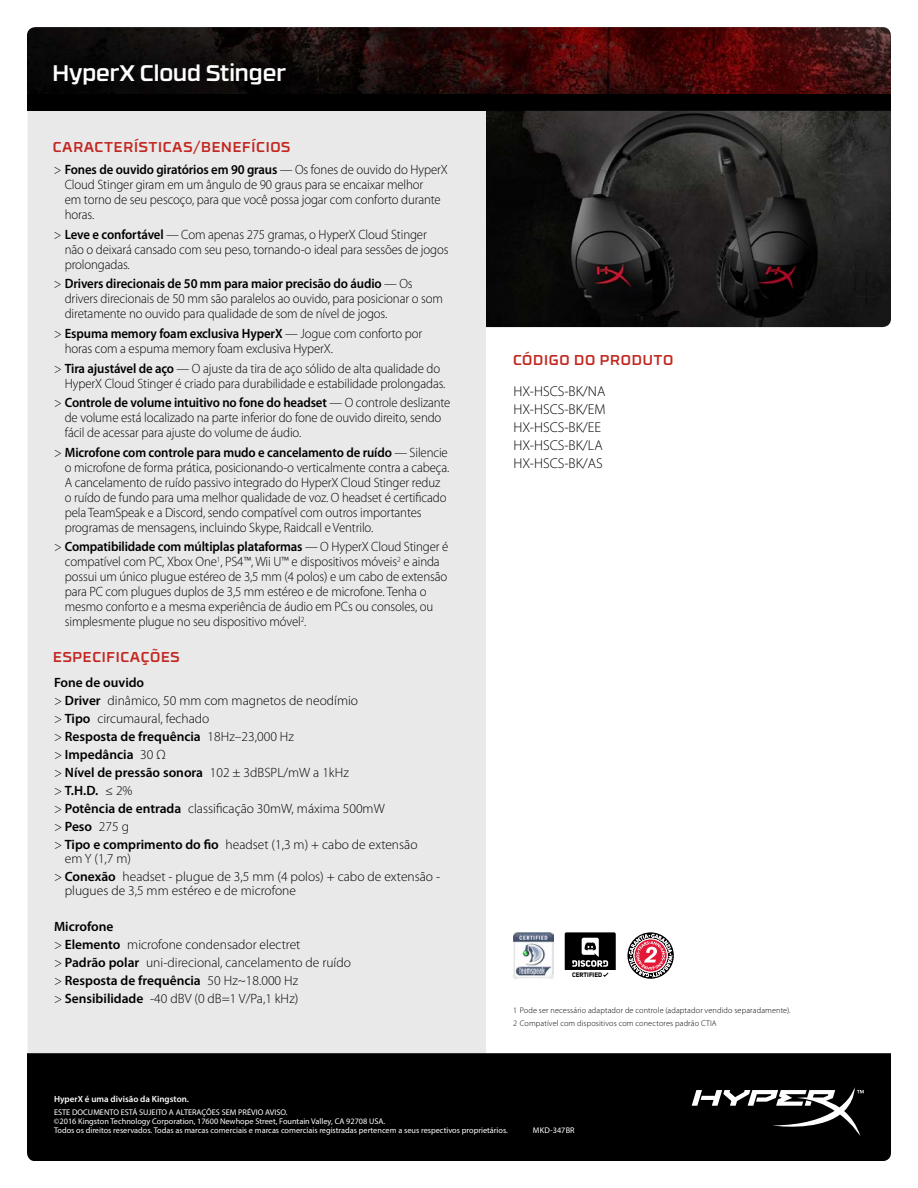
<style>
.page{position:relative;width:918px;height:1188px;background:#fff}
.page>*{position:absolute;margin:0;border:0;box-sizing:border-box;transform-origin:0 0}
.t1{font:500 22.5px "RB No 3.1";color:#fff}
.t2{font:300 14.25px/18px "Myriad Pro";color:#000}
.t3{font:500 14.25px "RB No 3.1";letter-spacing:.05em;color:#c22821}
.t4{font:300 13.5px/15px "Myriad Pro";letter-spacing:-.01em;color:#000;scale:.95 1}
.t5{font:300 13.5px/18px "Myriad Pro";letter-spacing:-.01em;color:#000}
.t6{font:600 9px "Myriad Pro";color:#fff}
.t7{font:8.25px/9px "Myriad Pro";color:#fff}
.t8{font:300 8.25px/13.2px "Myriad Pro";letter-spacing:.015em;color:#000}
.t9{font:8.25px "Myriad Pro";letter-spacing:.02em;color:#fff}
.t10{font:700 6.3px "Uni Sans";color:#000}
.s1{font-stretch:condensed}
.s2{font-weight:600}
</style>
<div class="page">
<div style="left:28px;top:111px;width:458px;height:942px;background:#eae9ea"></div>
<img style="left:27px;top:27px;width:864px;height:67px">
<div style="left:27px;top:94px;width:864px;height:17px;background:#000"></div>
<div style="left:27px;top:1053px;width:864px;height:108px;background:#000"></div>
<svg style="left:692px;top:1087px;width:172px;height:50px"></svg>
<img style="left:486px;top:111px;width:405px;height:216px">
<img style="left:513px;top:932px;width:40px;height:47px">
<svg style="left:565px;top:932px;width:51px;height:45px"></svg>
<svg style="left:627px;top:932px;width:47px;height:47px"></svg>
<svg style="left:629px;top:934px;width:44px;height:43px"></svg>
<h1 class="t1" style="left:52px;top:56px;width:235px">HyperX Cloud Stinger</h1>
<p class="t3" style="left:53px;top:136px;width:239px">CARACTERÍSTICAS/BENEFÍCIOS</p>
<p class="t4" style="left:65px;top:162px;width:405px;text-indent:-11px"><span class="s1">&gt;</span> <span class="s2">Fones de ouvido giratórios em 90 graus</span> — Os fones de ouvido do HyperX Cloud Stinger giram em um ângulo de 90 graus para se encaixar melhor<br>em torno de seu pescoço, para que você possa jogar com conforto durante horas.</p>
<p class="t4" style="left:65px;top:227px;width:405px;text-indent:-11px"><span class="s1">&gt;</span> <span class="s2">Leve e confortável</span> — Com apenas 275 gramas, o HyperX Cloud Stinger não o deixará cansado com seu peso, tornando-o ideal para sessões de jogos prolongadas.</p>
<p class="t4" style="left:65px;top:276px;width:400px;text-indent:-11px"><span class="s1">&gt;</span> <span class="s2">Drivers direcionais de 50 mm para maior precisão do áudio</span> — Os drivers direcionais de 50 mm são paralelos ao ouvido, para posicionar o som diretamente no ouvido para qualidade de som de nível de jogos.</p>
<p class="t4" style="left:65px;top:326px;width:378px;text-indent:-11px"><span class="s1">&gt;</span> <span class="s2">Espuma memory foam exclusiva HyperX</span> — Jogue com conforto por horas com a espuma memory foam exclusiva HyperX.</p>
<p class="t4" style="left:65px;top:360px;width:402px;text-indent:-11px"><span class="s1">&gt;</span> <span class="s2">Tira ajustável de aço</span> — O ajuste da tira de aço sólido de alta qualidade do<br>HyperX Cloud Stinger é criado para durabilidade e estabilidade prolongadas.</p>
<p class="t4" style="left:65px;top:395px;width:408px;text-indent:-11px"><span class="s1">&gt;</span> <span class="s2">Controle de volume intuitivo no fone do headset</span> — O controle deslizante de volume está localizado na parte inferior do fone de ouvido direito, sendo fácil de acessar para ajuste do volume de áudio.</p>
<p class="t4" style="left:65px;top:444px;width:406px;text-indent:-11px"><span class="s1">&gt;</span> <span class="s2">Microfone com controle para mudo e cancelamento de ruído</span> — Silencie o microfone de forma prática, posicionando-o verticalmente contra a cabeça.<br>A cancelamento de ruído passivo integrado do HyperX Cloud Stinger reduz o ruído de fundo para uma melhor qualidade de voz. O headset é certificado pela TeamSpeak e a Discord, sendo compatível com outros importantes programas de mensagens, incluindo Skype, Raidcall e Ventrilo.</p>
<p class="t4" style="left:65px;top:539px;width:405px;text-indent:-11px"><span class="s1">&gt;</span> <span class="s2">Compatibilidade com múltiplas plataformas</span> — O HyperX Cloud Stinger é compatível com PC, Xbox One<sup>1</sup>, PS4™, Wii U™ e dispositivos móveis<sup>2</sup> e ainda possui um único plugue estéreo de 3,5 mm (4 polos) e um cabo de extensão para PC com plugues duplos de 3,5 mm estéreo e de microfone. Tenha o mesmo conforto e a mesma experiência de áudio em PCs ou consoles, ou simplesmente plugue no seu dispositivo móvel<sup>2</sup>.</p>
<p class="t3" style="left:53px;top:646px;width:128px">ESPECIFICAÇÕES</p>
<p class="t5" style="left:54px;top:674px;width:365px"><span class="s2">Fone de ouvido<br></span><span class="s1">&gt;</span> <span class="s2">Driver</span> dinâmico, 50 mm com magnetos de neodímio<br><span class="s1">&gt;</span> <span class="s2">Tipo</span> circumaural, fechado<br><span class="s1">&gt;</span> <span class="s2">Resposta de frequência</span> 18Hz–23,000 Hz<br><span class="s1">&gt;</span> <span class="s2">Impedância</span> 30 Ω<br><span class="s1">&gt;</span> <span class="s2">Nível de pressão sonora</span> 102 ± 3dBSPL/mW a 1kHz<br><span class="s1">&gt;</span> <span class="s2">T.H.D.</span> ≤ 2%<br><span class="s1">&gt;</span> <span class="s2">Potência de entrada</span> classificação 30mW, máxima 500mW<br><span class="s1">&gt;</span> <span class="s2">Peso</span> 275 g<br><span class="s1">&gt;</span> <span class="s2">Tipo e comprimento do fio</span> headset (1,3 m) + cabo de extensão</p>
<p class="t5" style="left:54px;top:849px;width:388px;text-indent:11px">em Y (1,7 m)<br><span class="s1">&gt;</span> <span class="s2">Conexão</span> headset - plugue de 3,5 mm (4 polos) + cabo de extensão -</p>
<p class="t5" style="left:65px;top:881px;width:233px">plugues de 3,5 mm estéreo e de microfone</p>
<p class="t5" style="left:54px;top:917px;width:298px"><span class="s2">Microfone<br></span><span class="s1">&gt;</span> <span class="s2">Elemento</span> microfone condensador electret<br><span class="s1">&gt;</span> <span class="s2">Padrão polar</span> uni-direcional, cancelamento de ruído <span class="s1">&gt;</span> <span class="s2">Resposta de frequência</span> 50 Hz~18.000 Hz<br><span class="s1">&gt;</span> <span class="s2">Sensibilidade</span> -40 dBV (0 dB=1 V/Pa,1 kHz)</p>
<p class="t3" style="left:513px;top:349px;width:162px">CÓDIGO DO PRODUTO</p>
<p class="t2" style="left:513px;top:382px;width:94px">HX-HSCS-BK/NA<br>HX-HSCS-BK/EM<br>HX-HSCS-BK/EE<br>HX-HSCS-BK/LA<br>HX-HSCS-BK/AS</p>
<p class="t10" style="left:572px;top:971px;width:31px">CERTIFIED</p>
<p class="t8" style="left:513px;top:1003px;width:279px">1 Pode ser necessário adaptador de controle (adaptador vendido separadamente).<br>2 Compatível com dispositivos com conectores padrão CTIA</p>
<p class="t6" style="left:54px;top:1093px;width:137px">HyperX é uma divisão da Kingston.</p>
<p class="t7" style="left:54px;top:1108px;width:455px">ESTE DOCUMENTO ESTÁ SUJEITO A ALTERAÇÕES SEM PRÉVIO AVISO.<br>©2016 Kingston Technology Corporation, 17600 Newhope Street, Fountain Valley, CA 92708 USA.<br>Todos os direitos reservados. Todas as marcas comerciais e marcas comerciais registradas pertencem a seus respectivos proprietários.</p>
<p class="t9" style="left:533px;top:1126px;width:43px">MKD-347BR</p>
</div>
